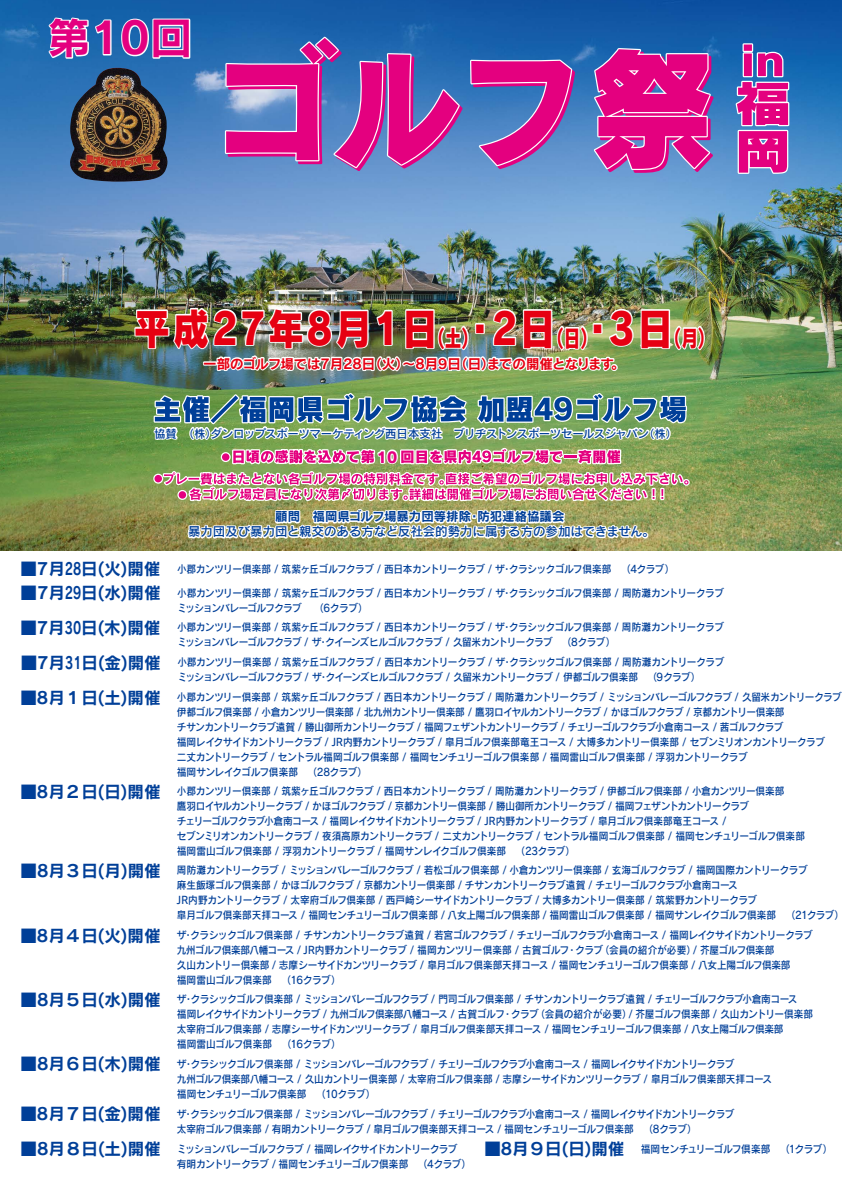
<style>
.page{position:relative;width:842px;height:1191px;background:#fff}
.page>*{position:absolute;margin:0;border:0;box-sizing:border-box;transform-origin:0 0}
.t1{font:43px "Rodin Pro EB";letter-spacing:.06em;color:#e60012;scale:.86 1}
.t2{font:43px "Rodin Pro B";color:#e4007f}
.t3{font:23.1px "Rodin Pro EB";color:#e60012;scale:.72 1}
.t4{font:14.7px "Rodin Pro EB";color:#e4007f}
.t5{font:13.4px "Rodin Pro B";color:#e60012}
.t6{font:12.4px "Rodin Pro DB";color:#003f98}
.t7{font:12.4px "Rodin Pro B";color:#003f98}
.t8{font:11.4px "Rodin Pro DB";letter-spacing:-.035em;color:#003f98}
.t9{font:10.5px/15px "Rodin Pro DB";letter-spacing:-.05em;color:#003f98;scale:.92 1}
.s1{font-family:"Rodin Pro B";font-size:16.5px}
</style>
<div class="page">
<img style="left:0;top:0;width:842px;height:550px">
<img style="left:69px;top:68px;width:100px;height:114px">
<svg style="left:224px;top:35px;width:352px;height:138px;background:#8755a9"></svg>
<svg style="left:592px;top:49px;width:124px;height:128px;background:#c23298"></svg>
<svg style="left:734px;top:42px;width:56px;height:133px;background:#ae4ba4"></svg>
<svg style="left:46px;top:16px;width:67px;height:44px"></svg>
<svg style="left:120px;top:17px;width:72px;height:43px"></svg>
<img style="left:133px;top:192px;width:573px;height:359px">
<div style="left:179px;top:491px;width:7px;height:7px;background:#e4007f;border-radius:50%"></div>
<h1 class="t2" style="left:48px;top:9px;width:147px">第10回</h1>
<h1 class="t1" style="left:133px;top:298px;width:630px">平成27年8月1日 ・2日 ・3日</h1>
<h2 class="t3" style="left:428px;top:322px;width:71px">（土）</h2>
<h2 class="t3" style="left:547px;top:322px;width:71px">（日）</h2>
<h2 class="t3" style="left:664px;top:322px;width:71px">（月）</h2>
<p class="t5" style="left:203px;top:355px;width:423px">一部のゴルフ場では7月28日（火）～8月9日（日）までの開催となります。</p>
<p class="t8" style="left:154px;top:426px;width:525px">協賛　（株）ダンロップスポーツマーケティング西日本支社　ブリヂストンスポーツセールスジャパン（株）</p>
<h3 class="t4" style="left:377px;top:447px;width:22px">10</h3>
<p class="t7" style="left:275px;top:508px;width:291px">顧問　福岡県ゴルフ場暴力団等排除・防犯連絡協議会</p>
<p class="t6" style="left:188px;top:523px;width:468px">暴力団及び暴力団と親交のある方など反社会的勢力に属する方の参加はできません。</p>
<p class="t9" style="left:20px;top:561px;width:712px"><span class="s1">■7月28日(火)開催</span> 小郡カンツリー倶楽部 / 筑紫ヶ丘ゴルフクラブ / 西日本カントリークラブ / ザ･クラシックゴルフ倶楽部　（4クラブ）</p>
<p class="t9" style="left:177px;top:584px;width:596px;text-indent:-157px"><span class="s1">■7月29日(水)開催</span> 小郡カンツリー倶楽部 / 筑紫ヶ丘ゴルフクラブ / 西日本カントリークラブ / ザ･クラシックゴルフ倶楽部 / 周防灘カントリークラブミッションバレーゴルフクラブ 　（6クラブ）</p>
<p class="t9" style="left:177px;top:619px;width:596px;text-indent:-157px"><span class="s1">■7月30日(木)開催</span> 小郡カンツリー倶楽部 / 筑紫ヶ丘ゴルフクラブ / 西日本カントリークラブ / ザ･クラシックゴルフ倶楽部 / 周防灘カントリークラブミッションバレーゴルフクラブ / ザ･クイーンズヒルゴルフクラブ / 久留米カントリークラブ　（8クラブ）</p>
<p class="t9" style="left:177px;top:654px;width:596px;text-indent:-157px"><span class="s1">■7月31日(金)開催</span> 小郡カンツリー倶楽部 / 筑紫ヶ丘ゴルフクラブ / 西日本カントリークラブ / ザ･クラシックゴルフ倶楽部 / 周防灘カントリークラブミッションバレーゴルフクラブ / ザ･クイーンズヒルゴルフクラブ / 久留米カントリークラブ / 伊都ゴルフ倶楽部　（9クラブ）</p>
<p class="t9" style="left:177px;top:689px;width:724px;text-indent:-156px"><span class="s1">■8月１日(土)開催</span> 小郡カンツリー倶楽部 / 筑紫ヶ丘ゴルフクラブ / 西日本カントリークラブ / 周防灘カントリークラブ / ミッションバレーゴルフクラブ / 久留米カントリークラブ伊都ゴルフ倶楽部 / 小倉カンツリー倶楽部 / 北九州カントリー倶楽部 / 鷹羽ロイヤルカントリークラブ / かほゴルフクラブ / 京都カントリー倶楽部<br>チサンカントリークラブ遠賀 / 勝山御所カントリークラブ / 福岡フェザントカントリークラブ / チェリーゴルフクラブ小倉南コース / 茜ゴルフクラブ<br>福岡レイクサイドカントリークラブ / JR内野カントリークラブ / 皐月ゴルフ倶楽部竜王コース / 大博多カントリー倶楽部 / セブンミリオンカントリークラブ<br>二丈カントリークラブ / セントラル福岡ゴルフ倶楽部 / 福岡センチュリーゴルフ倶楽部 / 福岡雷山ゴルフ倶楽部 / 浮羽カントリークラブ<br>福岡サンレイクゴルフ倶楽部　（28クラブ）</p>
<p class="t9" style="left:177px;top:783px;width:684px;text-indent:-156px"><span class="s1">■8月２日(日)開催</span> 小郡カンツリー倶楽部 / 筑紫ヶ丘ゴルフクラブ / 西日本カントリークラブ / 周防灘カントリークラブ / 伊都ゴルフ倶楽部 / 小倉カンツリー倶楽部<br>鷹羽ロイヤルカントリークラブ / かほゴルフクラブ / 京都カントリー倶楽部 / 勝山御所カントリークラブ / 福岡フェザントカントリークラブ<br>チェリーゴルフクラブ小倉南コース / 福岡レイクサイドカントリークラブ / JR内野カントリークラブ / 皐月ゴルフ倶楽部竜王コース /<br>セブンミリオンカントリークラブ / 夜須高原カントリークラブ / 二丈カントリークラブ / セントラル福岡ゴルフ倶楽部 / 福岡センチュリーゴルフ倶楽部福岡雷山ゴルフ倶楽部 / 浮羽カントリークラブ / 福岡サンレイクゴルフ倶楽部　（23クラブ）</p>
<p class="t9" style="left:177px;top:862px;width:727px;text-indent:-156px"><span class="s1">■8月３日(月)開催</span> 周防灘カントリークラブ / ミッションバレーゴルフクラブ / 若松ゴルフ倶楽部 / 小倉カンツリー倶楽部 / 玄海ゴルフクラブ / 福岡国際カントリークラブ<br>麻生飯塚ゴルフ倶楽部 / かほゴルフクラブ / 京都カントリー倶楽部 / チサンカントリークラブ遠賀 / チェリーゴルフクラブ小倉南コース<br>JR内野カントリークラブ / 太宰府ゴルフ倶楽部 / 西戸崎シーサイドカントリークラブ / 大博多カントリー倶楽部 / 筑紫野カントリークラブ<br>皐月ゴルフ倶楽部天拝コース / 福岡センチュリーゴルフ倶楽部 / 八女上陽ゴルフ倶楽部 / 福岡雷山ゴルフ倶楽部 / 福岡サンレイクゴルフ倶楽部　（21クラブ）</p>
<p class="t9" style="left:177px;top:926px;width:692px;text-indent:-156px"><span class="s1">■8月４日(火)開催</span> ザ･クラシックゴルフ倶楽部 / チサンカントリークラブ遠賀 / 若宮ゴルフクラブ / チェリーゴルフクラブ小倉南コース / 福岡レイクサイドカントリークラブ九州ゴルフ倶楽部八幡コース / JR内野カントリークラブ / 福岡カンツリー倶楽部 / 古賀ゴルフ・クラブ（会員の紹介が必要）/ 芥屋ゴルフ倶楽部<br>久山カントリー倶楽部 / 志摩シーサイドカンツリークラブ / 皐月ゴルフ倶楽部天拝コース / 福岡センチュリーゴルフ倶楽部 / 八女上陽ゴルフ倶楽部<br>福岡雷山ゴルフ倶楽部　（16クラブ）</p>
<p class="t9" style="left:177px;top:991px;width:693px;text-indent:-156px"><span class="s1">■8月５日(水)開催</span> ザ･クラシックゴルフ倶楽部 / ミッションバレーゴルフクラブ / 門司ゴルフ倶楽部 / チサンカントリークラブ遠賀 / チェリーゴルフクラブ小倉南コース<br>福岡レイクサイドカントリークラブ / 九州ゴルフ倶楽部八幡コース / 古賀ゴルフ・クラブ（会員の紹介が必要）/ 芥屋ゴルフ倶楽部 / 久山カントリー倶楽部太宰府ゴルフ倶楽部 / 志摩シーサイドカンツリークラブ / 皐月ゴルフ倶楽部天拝コース / 福岡センチュリーゴルフ倶楽部 / 八女上陽ゴルフ倶楽部<br>福岡雷山ゴルフ倶楽部　（16クラブ）</p>
<p class="t9" style="left:177px;top:1056px;width:648px;text-indent:-156px"><span class="s1">■8月６日(木)開催</span> ザ･クラシックゴルフ倶楽部 / ミッションバレーゴルフクラブ / チェリーゴルフクラブ小倉南コース / 福岡レイクサイドカントリークラブ<br>九州ゴルフ倶楽部八幡コース / 久山カントリー倶楽部 / 太宰府ゴルフ倶楽部 / 志摩シーサイドカンツリークラブ / 皐月ゴルフ倶楽部天拝コース福岡センチュリーゴルフ倶楽部　（10クラブ）</p>
<p class="t9" style="left:177px;top:1106px;width:607px;text-indent:-156px"><span class="s1">■8月７日(金)開催</span> ザ･クラシックゴルフ倶楽部 / ミッションバレーゴルフクラブ / チェリーゴルフクラブ小倉南コース / 福岡レイクサイドカントリークラブ太宰府ゴルフ倶楽部 / 有明カントリークラブ / 皐月ゴルフ倶楽部天拝コース / 福岡センチュリーゴルフ倶楽部　（8クラブ）</p>
<p class="t9" style="left:177px;top:1141px;width:321px;text-indent:-156px"><span class="s1">■8月８日(土)開催</span> ミッションバレーゴルフクラブ / 福岡レイクサイドカントリークラブ<br>有明カントリークラブ / 福岡センチュリーゴルフ倶楽部　（4クラブ）</p>
<p class="t9" style="left:484px;top:1140px;width:380px"><span class="s1">■8月９日(日)開催</span> 福岡センチュリーゴルフ倶楽部　（1クラブ）</p>
</div>
